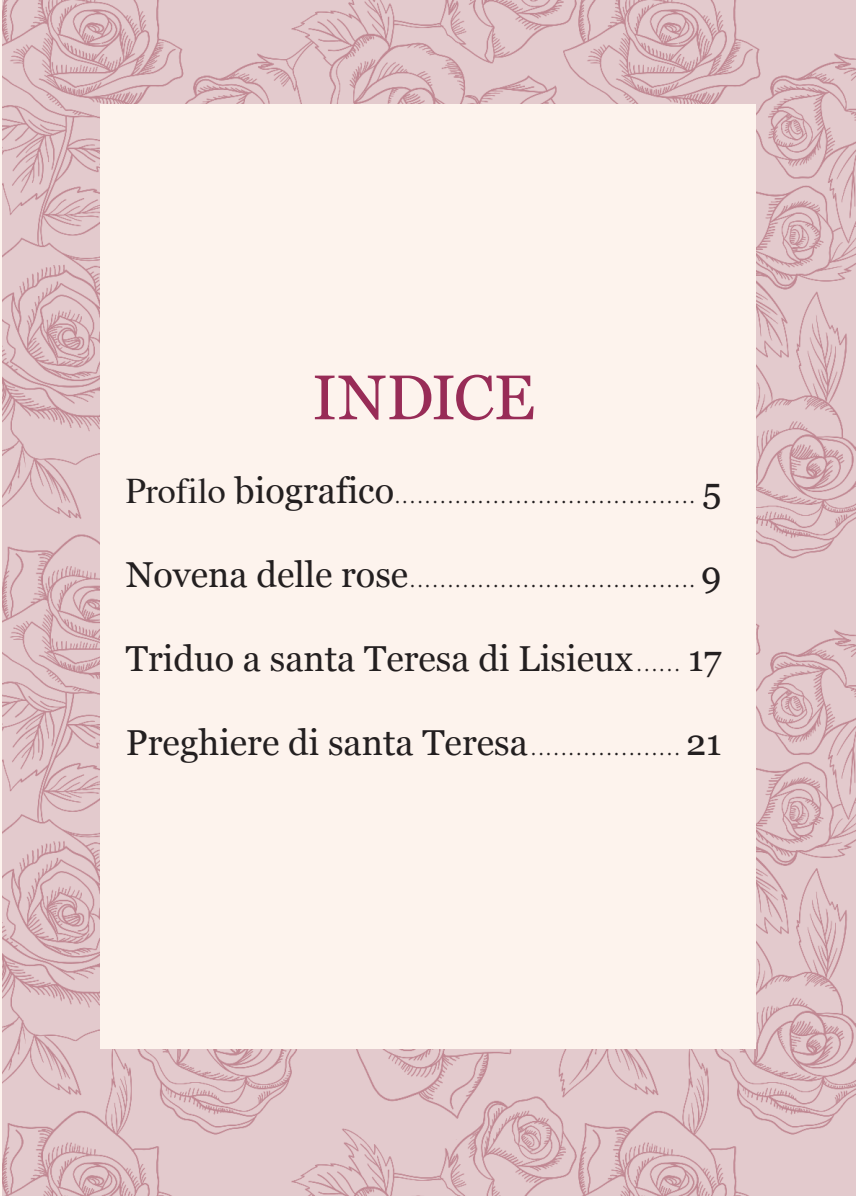
<style>
.page{position:relative;width:856px;height:1196px;background:#fff}
.page>*{position:absolute;margin:0;border:0;box-sizing:border-box;transform-origin:0 0}
.t1{font:63px "Georgia";letter-spacing:-.005em;color:#982c57}
.t2{font:36px "Georgia";color:#231f20}
.t3{font:18px "Georgia";color:#231f20}
.s1{font-family:"Times";font-size:36px}
.s2{font-size:36px}
.s3{font-size:18px}
</style>
<div class="page">
<hr style="left:0;top:0;width:2px;height:1196px;background:#fdf3ed">
<img style="left:2px;top:0;width:853px;height:1196px">
<div style="left:100px;top:105px;width:655px;height:943px;background:#fdf3ed"></div>
<svg style="left:851px;top:0;width:5px;height:4px"></svg>
<svg style="left:851px;top:1191px;width:5px;height:5px"></svg>
<h1 class="t1" style="left:312px;top:351px;width:224px">INDICE</h1>
<p class="t3" style="left:126px;top:484px;width:597px"><span class="s1">Profilo</span> <span class="s2">biografico</span>........................................ <span class="s2">5</span></p>
<p class="t3" style="left:126px;top:568px;width:597px"><span class="s2">Novena delle rose</span>...................................... <span class="s2">9</span></p>
<h2 class="t2" style="left:126px;top:632px;width:508px">Triduo a santa Teresa di Lisieux</h2>
<h2 class="t2" style="left:688px;top:632px;width:35px">17</h2>
<h2 class="t2" style="left:126px;top:716px;width:597px">Preghiere di santa Teresa<span class="s3">....................</span> 21</h2>
</div>
